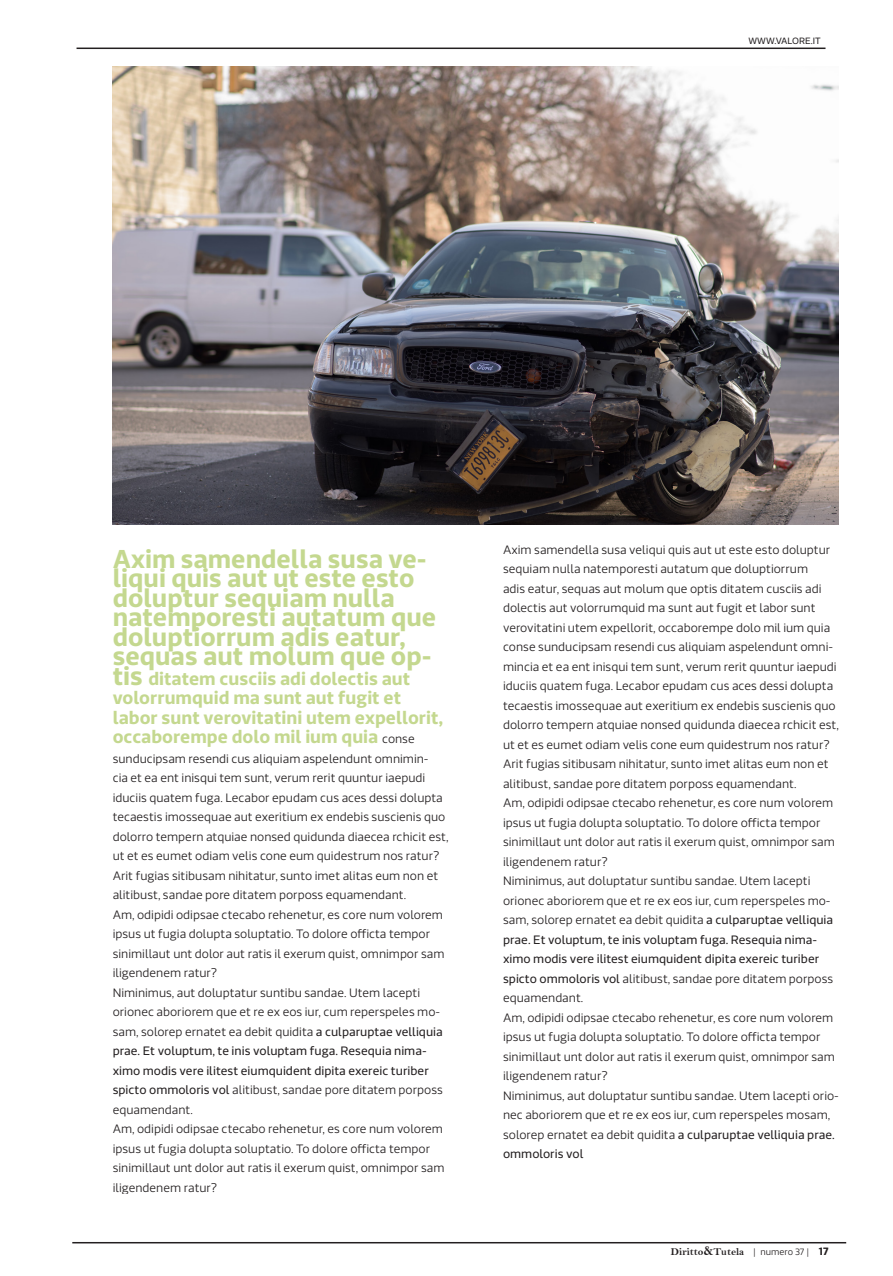
<style>
.page{position:relative;width:893px;height:1276px;background:#fff}
.page>*{position:absolute;margin:0;border:0;box-sizing:border-box;transform-origin:0 0}
.t1{font:700 25.5px/19.5px "Riona Sans W04";color:#c4d88f}
.t2{font:700 18px/19.5px "Riona Sans W04";color:#c4d88f}
.t3{font:300 12px/19.5px "Riona Sans W04";color:#231f20}
.t4{font:10.5px "Bell MT Bold";color:#231f20}
.t5{font:9px "Riona Sans W04";color:#231f20}
.t6{font:300 9px "Riona Sans W04";color:#231f20}
.s1{font-size:25.5px}
.s2{font-weight:300;font-size:12px;color:#231f20}
.s3{font-weight:400}
.s4{font-size:13.5px}
.s5{font-weight:700;font-size:10.5px}
</style>
<div class="page">
<hr style="left:77px;top:48px;width:748px;height:1px;background:#231f20">
<img style="left:113px;top:67px;width:726px;height:457px">
<hr style="left:72px;top:1242px;width:774px;height:1px;background:#231f20">
<p class="t5" style="left:748px;top:35px;width:74px">WWW.VALORE.IT</p>
<p class="t1" style="left:113px;top:549px;width:325px">Axim samendella susa ve&shy;liqui quis aut ut este esto doluptur sequiam nulla natemporesti autatum que doluptiorrum adis eatur, sequas aut molum que op-</p>
<p class="t2" style="left:113px;top:669px;width:332px"><span class="s1">tis</span> ditatem cusciis adi dolectis aut volorrumquid ma sunt aut fugit et labor sunt verovitatini utem expellorit, occaborempe dolo mil ium quia <span class="s2">conse</span></p>
<p class="t3" style="left:113px;top:749px;width:337px">sunducipsam resendi cus aliquiam aspelendunt omnimin-<br>cia et ea ent inisqui tem sunt, verum rerit quuntur iaepudi iduciis quatem fuga. Lecabor epudam cus aces dessi dolupta tecaestis imossequae aut exeritium ex endebis suscienis quo dolorro tempern atquiae nonsed quidunda diaecea rchicit est, ut et es eumet odiam velis cone eum quidestrum nos ratur?<br>Arit fugias sitibusam nihitatur, sunto imet alitas eum non et alitibust, sandae pore ditatem porposs equamendant.<br>Am, odipidi odipsae ctecabo rehenetur, es core num volorem ipsus ut fugia dolupta soluptatio. To dolore officta tempor sinimillaut unt dolor aut ratis il exerum quist, omnimpor sam iligendenem ratur?<br>Niminimus, aut doluptatur suntibu sandae. Utem lacepti orionec aboriorem que et re ex eos iur, cum reperspeles mo&shy;sam, solorep ernatet ea debit quidita <span class="s3">a culparuptae velliquia prae. Et voluptum, te inis voluptam fuga. Resequia nima&shy;ximo modis vere ilitest eiumquident dipita exereic turiber spicto ommoloris vol</span> alitibust, sandae pore ditatem porposs equamendant.<br>Am, odipidi odipsae ctecabo rehenetur, es core num volorem ipsus ut fugia dolupta soluptatio. To dolore officta tempor sinimillaut unt dolor aut ratis il exerum quist, omnimpor sam iligendenem ratur?</p>
<p class="t3" style="left:503px;top:540px;width:337px">Axim samendella susa veliqui quis aut ut este esto doluptur sequiam nulla natemporesti autatum que doluptiorrum<br>adis eatur, sequas aut molum que optis ditatem cusciis adi dolectis aut volorrumquid ma sunt aut fugit et labor sunt verovitatini utem expellorit, occaborempe dolo mil ium quia conse sunducipsam resendi cus aliquiam aspelendunt omni&shy;mincia et ea ent inisqui tem sunt, verum rerit quuntur iaepudi iduciis quatem fuga. Lecabor epudam cus aces dessi dolupta tecaestis imossequae aut exeritium ex endebis suscienis quo dolorro tempern atquiae nonsed quidunda diaecea rchicit est, ut et es eumet odiam velis cone eum quidestrum nos ratur?<br>Arit fugias sitibusam nihitatur, sunto imet alitas eum non et alitibust, sandae pore ditatem porposs equamendant.</p>
<p class="t3" style="left:503px;top:793px;width:333px">Am, odipidi odipsae ctecabo rehenetur, es core num volorem ipsus ut fugia dolupta soluptatio. To dolore officta tempor sinimillaut unt dolor aut ratis il exerum quist, omnimpor sam iligendenem ratur?</p>
<p class="t3" style="left:503px;top:871px;width:332px">Niminimus, aut doluptatur suntibu sandae. Utem lacepti orionec aboriorem que et re ex eos iur, cum reperspeles mo&shy;sam, solorep ernatet ea debit quidita <span class="s3">a culparuptae velliquia prae. Et voluptum, te inis voluptam fuga. Resequia nima&shy;ximo modis vere ilitest eiumquident dipita exereic turiber spicto ommoloris vol</span> alitibust, sandae pore ditatem porposs equamendant.</p>
<p class="t3" style="left:503px;top:1008px;width:333px">Am, odipidi odipsae ctecabo rehenetur, es core num volorem ipsus ut fugia dolupta soluptatio. To dolore officta tempor sinimillaut unt dolor aut ratis il exerum quist, omnimpor sam iligendenem ratur?</p>
<p class="t3" style="left:503px;top:1086px;width:337px">Niminimus, aut doluptatur suntibu sandae. Utem lacepti orio&shy;nec aboriorem que et re ex eos iur, cum reperspeles mosam, solorep ernatet ea debit quidita <span class="s3">a culparuptae velliquia prae. ommoloris vol</span></p>
<p class="t4" style="left:671px;top:1245px;width:75px">Diritto<span class="s4">&amp;</span>Tutela</p>
<p class="t6" style="left:753px;top:1246px;width:77px">| numero 37 | <span class="s5">17</span></p>
</div>
